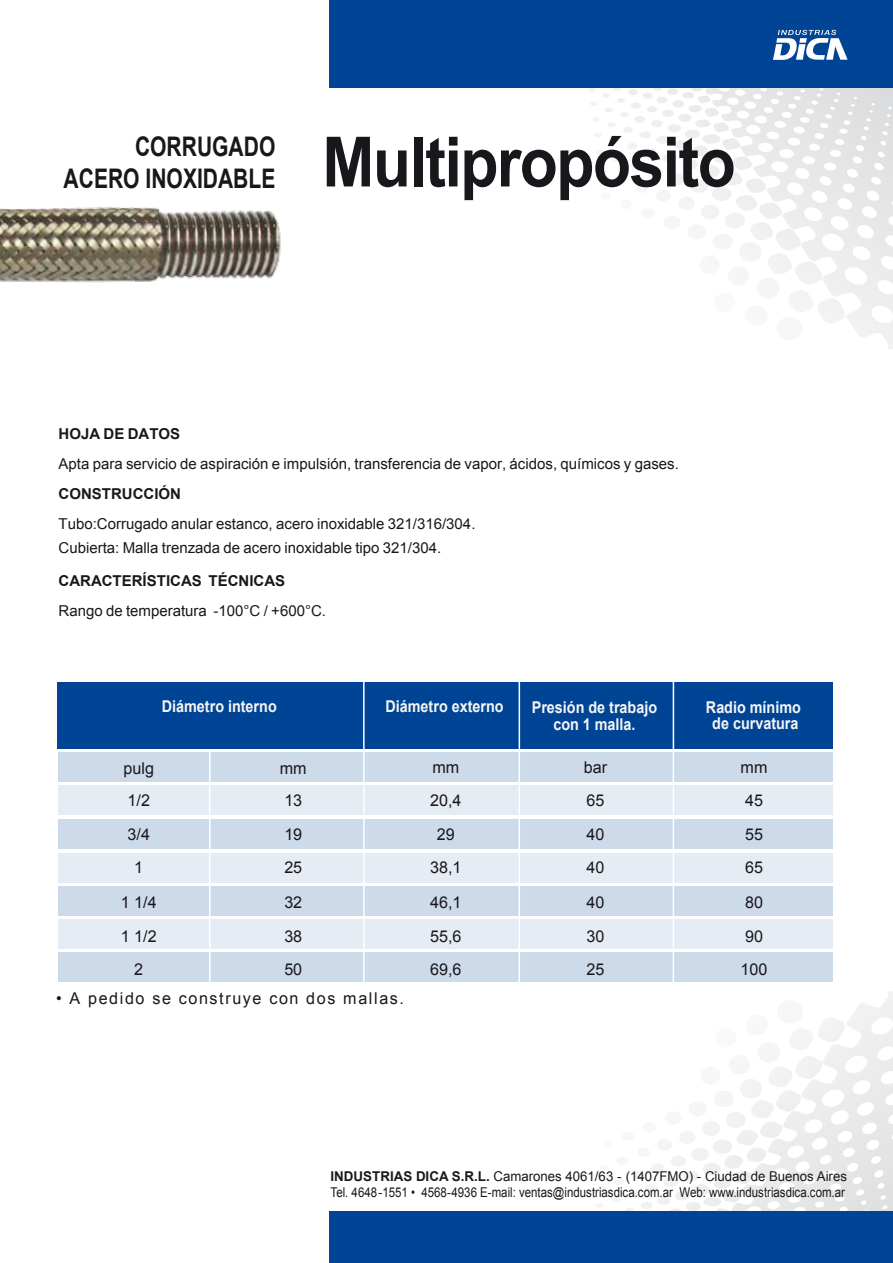
<style>
.page{position:relative;width:893px;height:1263px;background:#fff}
.page>*{position:absolute;margin:0;border:0;box-sizing:border-box;transform-origin:0 0}
.t1{font:700 69.45px "Arial";letter-spacing:-.025em;color:#1a171c;scale:.9 1}
.t2{font:700 27px/31.5px "Arial";color:#1a171c;text-align:right;scale:.78 1}
.t3{font:16.35px/33.5px "Arial";color:#1a171c}
.t4{font:700 16.35px/17.7px "Arial";color:#f6f5f5;text-align:center;scale:.88 1}
.t5{font:16.35px "Arial";letter-spacing:.1em;color:#1a171c}
.t6{font:15px/24px "Arial";color:#1a171c}
.t7{font:700 15px "Arial";color:#1a171c}
.t8{font:13.5px/16.5px "Arial";color:#1a171c}
.s1{font-weight:700}
</style>
<div class="page">
<svg style="left:690px;top:999px;width:203px;height:212px"></svg>
<svg style="left:663px;top:88px;width:230px;height:261px"></svg>
<div style="left:58px;top:819px;width:775px;height:30px;background:#ccdaea"></div>
<div style="left:58px;top:853px;width:775px;height:29px;background:#e6ecf4"></div>
<div style="left:58px;top:752px;width:775px;height:29px;background:#ccdaea"></div>
<div style="left:58px;top:786px;width:775px;height:29px;background:#e6ecf4"></div>
<div style="left:58px;top:886px;width:775px;height:29px;background:#ccdaea"></div>
<div style="left:58px;top:920px;width:775px;height:29px;background:#e6ecf4"></div>
<div style="left:58px;top:953px;width:775px;height:29px;background:#ccdaea"></div>
<div style="left:58px;top:682px;width:775px;height:66px;background:#004595"></div>
<hr style="left:209px;top:750px;width:1px;height:255px;background:#fff">
<hr style="left:363px;top:678px;width:2px;height:327px;background:#fff">
<hr style="left:519px;top:678px;width:1px;height:327px;background:#fff">
<hr style="left:673px;top:677px;width:1px;height:328px;background:#fff">
<img style="left:0;top:207px;width:281px;height:76px">
<div style="left:329px;top:0;width:564px;height:88px;background:#004595"></div>
<svg style="left:773px;top:30px;width:75px;height:30px"></svg>
<div style="left:329px;top:1211px;width:564px;height:52px;background:#004595"></div>
<h2 class="t2" style="left:64px;top:132px;width:273px">CORRUGADO<br>ACERO INOXIDABLE</h2>
<h1 class="t1" style="left:322px;top:116px;width:461px">Multipropósito</h1>
<p class="t7" style="left:59px;top:424px;width:123px">HOJA DE DATOS</p>
<p class="t6" style="left:59px;top:452px;width:622px">Apta para servicio de aspiración e impulsión, transferencia de vapor, ácidos, químicos y gases.</p>
<p class="t7" style="left:59px;top:484px;width:124px">CONSTRUCCIÓN</p>
<p class="t6" style="left:59px;top:512px;width:418px">Tubo:Corrugado anular estanco, acero inoxidable 321/316/304.<br>Cubierta: Malla trenzada de acero inoxidable tipo 321/304.</p>
<p class="t7" style="left:59px;top:571px;width:228px">CARACTERÍSTICAS TÉCNICAS</p>
<p class="t6" style="left:59px;top:599px;width:269px">Rango de temperatura -100°C / +600°C.</p>
<p class="t4" style="left:162px;top:698px;width:132px">Diámetro interno</p>
<p class="t4" style="left:385px;top:698px;width:136px">Diámetro externo</p>
<p class="t4" style="left:532px;top:698px;width:144px">Presión de trabajo con 1 malla.</p>
<p class="t4" style="left:706px;top:699px;width:109px;line-height:16.4px">Radio mínimo de curvatura</p>
<p class="t3" style="left:124px;top:752px;width:32px">pulg</p>
<p class="t3" style="left:128px;top:784px;width:24px">1/2</p>
<p class="t3" style="left:280px;top:752px;width:28px">mm</p>
<p class="t3" style="left:284px;top:784px;width:19px">13</p>
<p class="t3" style="left:432px;top:750px;width:28px">mm</p>
<p class="t3" style="left:430px;top:784px;width:33px">20,4</p>
<p class="t3" style="left:584px;top:750px;width:25px">bar</p>
<p class="t3" style="left:587px;top:784px;width:19px">65</p>
<p class="t3" style="left:741px;top:750px;width:28px">mm</p>
<p class="t3" style="left:745px;top:784px;width:19px">45</p>
<p class="t3" style="left:128px;top:817px;width:24px;text-align:center">3/4<br>1</p>
<p class="t3" style="left:121px;top:886px;width:37px;text-align:center">1 1/4<br>1 1/2<br>2</p>
<p class="t3" style="left:284px;top:817px;width:19px">19<br>25</p>
<p class="t3" style="left:284px;top:886px;width:19px;text-align:justify">32<br>38<br>50</p>
<p class="t3" style="left:587px;top:886px;width:19px;text-align:justify">40<br>30<br>25</p>
<p class="t3" style="left:741px;top:886px;width:28px">80<br>90<br>100</p>
<p class="t3" style="left:430px;top:817px;width:33px;text-align:center">29<br>38,1</p>
<p class="t3" style="left:587px;top:817px;width:19px">40<br>40</p>
<p class="t3" style="left:745px;top:817px;width:19px">55<br>65</p>
<p class="t3" style="left:430px;top:886px;width:33px;text-align:justify">46,1<br>55,6<br>69,6</p>
<p class="t5" style="left:56px;top:987px;width:349px">• A pedido se construye con dos mallas.</p>
<p class="t8" style="left:331px;top:1168px;width:518px"><span class="s1">INDUSTRIAS DICA S.R.L.</span> Camarones 4061/63 - (1407FMO) - Ciudad de Buenos Aires<br>Tel. 4648-1551 • 4568-4936 E-mail: ventas@industriasdica.com.ar Web: www.industriasdica.com.ar</p>
</div>
